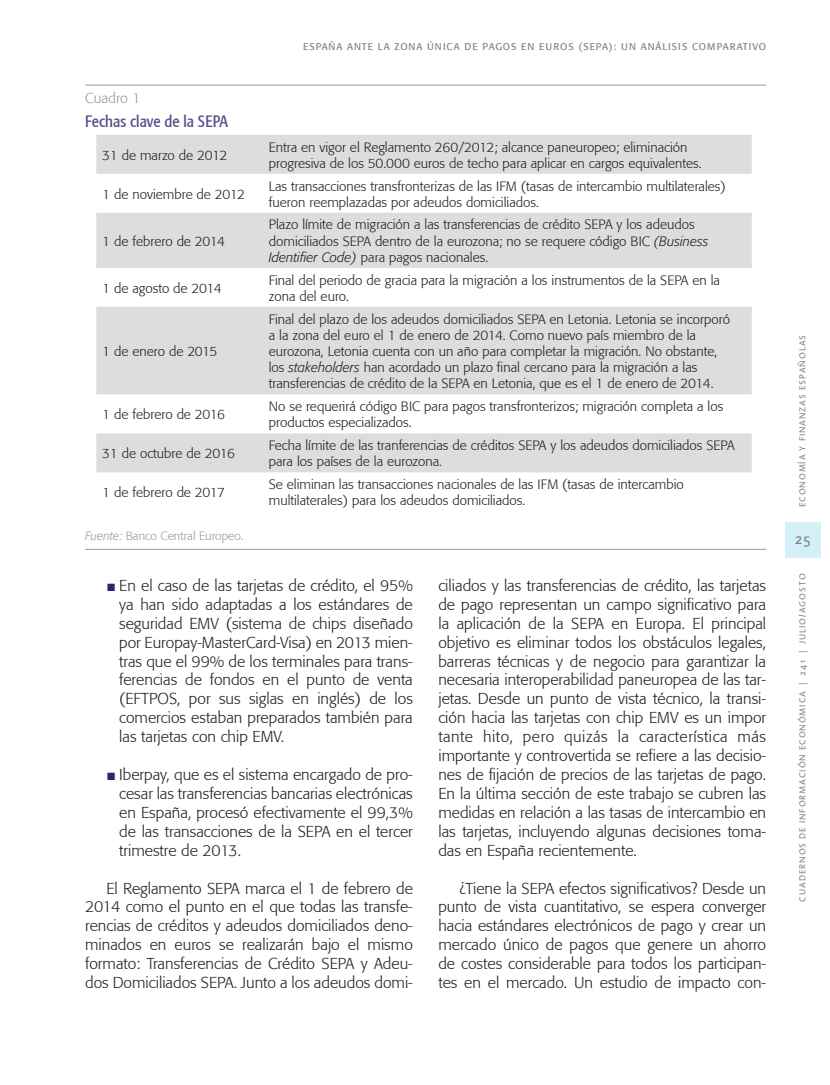
<style>
.page{position:relative;width:830px;height:1085px;background:#fff}
.page>*{position:absolute;margin:0;border:0;box-sizing:border-box;transform-origin:0 0}
._013-Cuadro-Grafico{font:condensed 16.5px "Formata";color:#524f8a}
._006_-_Texto_General{font:300 15.75px/18.9px "Formata";color:#231f20;text-align:justify}
.t1{font:15px "Linotype Aroma";color:#808285}
._012-Tabla-Cuadro-Gr{font:300 14.25px "Formata";color:#9b9a99}
._016-Tabla-Cuadro__t{font:300 13.5px/16.2px "Formata";color:#231f20}
._017-Tabla-Cuadro-Gr{font:300 12px "Formata";color:#9b9a99}
.t2{font:9.75px "Formata";letter-spacing:.1em;color:#808285}
.t3{font:9px "Linotype Aroma";letter-spacing:.1em;color:#808285}
.s1{font-style:italic}
.s2{font-family:"Arial";font-weight:400;color:#272873}
</style>
<div class="page">
<div style="left:784px;top:522px;width:36px;height:36px;background:#d5eff8"></div>
<svg style="left:96px;top:135px;width:655px;height:337px;fill:#dcdddf"></svg>
<hr style="left:85px;top:85px;width:680px;height:1px;background:#9b9a99">
<hr style="left:85px;top:549px;width:680px;height:1px;background:#9b9a99">
<p class="_012-Tabla-Cuadro-Gr" style="left:85px;top:89px;width:57px">Cuadro 1</p>
<p class="_013-Cuadro-Grafico" style="left:85px;top:111px;width:144px">Fechas clave de la SEPA</p>
<p class="t2" style="left:303px;top:40px;width:464px">ESPAÑA ANTE LA ZONA ÚNICA DE PAGOS EN EUROS (SEPA): UN ANÁLISIS COMPARATIVO</p>
<p class="_016-Tabla-Cuadro__t" style="left:102px;top:147px;width:126px">31 de marzo de 2012</p>
<p class="_016-Tabla-Cuadro__t" style="left:269px;top:139px;width:434px">Entra en vigor el Reglamento 260/2012; alcance paneuropeo; eliminación progresiva de los 50.000 euros de techo para aplicar en cargos equivalentes.</p>
<p class="_016-Tabla-Cuadro__t" style="left:102px;top:186px;width:144px">1 de noviembre de 2012</p>
<p class="_016-Tabla-Cuadro__t" style="left:269px;top:178px;width:458px">Las transacciones transfronterizas de las IFM (tasas de intercambio multilaterales) fueron reemplazadas por adeudos domiciliados.</p>
<p class="_016-Tabla-Cuadro__t" style="left:102px;top:233px;width:124px">1 de febrero de 2014</p>
<p class="_016-Tabla-Cuadro__t" style="left:269px;top:217px;width:441px">Plazo límite de migración a las transferencias de crédito SEPA y los adeudos domiciliados SEPA dentro de la eurozona; no se requere código BIC <span class="s1">(Business<br>Identifier Code)</span> para pagos nacionales.</p>
<p class="_016-Tabla-Cuadro__t" style="left:102px;top:280px;width:121px">1 de agosto de 2014</p>
<p class="_016-Tabla-Cuadro__t" style="left:269px;top:272px;width:452px">Final del periodo de gracia para la migración a los instrumentos de la SEPA en la zona del euro.</p>
<p class="_016-Tabla-Cuadro__t" style="left:102px;top:343px;width:117px">1 de enero de 2015</p>
<p class="_016-Tabla-Cuadro__t" style="left:269px;top:311px;width:462px">Final del plazo de los adeudos domiciliados SEPA en Letonia. Letonia se incorporó a la zona del euro el 1 de enero de 2014. Como nuevo país miembro de la eurozona, Letonia cuenta con un año para completar la migración. No obstante, los <span class="s1">stakeholders</span> han acordado un plazo final cercano para la migración a las transferencias de crédito de la SEPA en Letonia, que es el 1 de enero de 2014.</p>
<p class="_016-Tabla-Cuadro__t" style="left:102px;top:406px;width:124px">1 de febrero de 2016</p>
<p class="_016-Tabla-Cuadro__t" style="left:269px;top:398px;width:456px">No se requerirá código BIC para pagos transfronterizos; migración completa a los productos especializados.</p>
<p class="_016-Tabla-Cuadro__t" style="left:102px;top:445px;width:134px">31 de octubre de 2016</p>
<p class="_016-Tabla-Cuadro__t" style="left:269px;top:437px;width:467px">Fecha límite de las tranferencias de créditos SEPA y los adeudos domiciliados SEPA para los países de la eurozona.</p>
<p class="_016-Tabla-Cuadro__t" style="left:102px;top:484px;width:124px">1 de febrero de 2017</p>
<p class="_016-Tabla-Cuadro__t" style="left:269px;top:476px;width:416px">Se eliminan las transacciones nacionales de las IFM (tasas de intercambio multilaterales) para los adeudos domiciliados.</p>
<p class="_017-Tabla-Cuadro-Gr" style="left:85px;top:529px;width:160px"><span class="s1">Fuente:</span> Banco Central Europeo.</p>
<p class="_006_-_Texto_General" style="left:119px;top:576px;width:295px;text-indent:-13px"><span class="s2">■</span> En el caso de las tarjetas de crédito, el 95% ya han sido adaptadas a los estándares de seguridad EMV (sistema de chips diseñado por Europay-MasterCard-Visa) en 2013 mien&shy;tras que el 99% de los terminales para trans&shy;ferencias de fondos en el punto de venta (EFTPOS, por sus siglas en inglés) de los comercios estaban preparados también para las tarjetas con chip EMV.</p>
<p class="_006_-_Texto_General" style="left:119px;top:765px;width:295px;text-indent:-13px"><span class="s2">■</span> Iberpay, que es el sistema encargado de pro&shy;cesar las transferencias bancarias electrónicas en España, procesó efectivamente el 99,3% de las transacciones de la SEPA en el tercer trimestre de 2013.</p>
<p class="_006_-_Texto_General" style="left:85px;top:878px;width:329px;text-indent:21px">El Reglamento SEPA marca el 1 de febrero de 2014 como el punto en el que todas las transfe&shy;rencias de créditos y adeudos domiciliados deno&shy;minados en euros se realizarán bajo el mismo formato: Transferencias de Crédito SEPA y Adeu&shy;dos Domiciliados SEPA. Junto a los adeudos domi-</p>
<p class="_006_-_Texto_General" style="left:438px;top:576px;width:329px">ciliados y las transferencias de crédito, las tarjetas de pago representan un campo significativo para la aplicación de la SEPA en Europa. El principal objetivo es eliminar todos los obstáculos legales, barreras técnicas y de negocio para garantizar la necesaria interoperabilidad paneuropea de las tar&shy;jetas. Desde un punto de vista técnico, la transi&shy;ción hacia las tarjetas con chip EMV es un impor tante hito, pero quizás la característica más importante y controvertida se refiere a las decisio&shy;nes de fijación de precios de las tarjetas de pago.<br>En la última sección de este trabajo se cubren las medidas en relación a las tasas de intercambio en las tarjetas, incluyendo algunas decisiones toma&shy;das en España recientemente.</p>
<p class="_006_-_Texto_General" style="left:438px;top:878px;width:329px;text-indent:21px">¿Tiene la SEPA efectos significativos? Desde un punto de vista cuantitativo, se espera converger hacia estándares electrónicos de pago y crear un mercado único de pagos que genere un ahorro de costes considerable para todos los participan&shy;tes en el mercado. Un estudio de impacto con-</p>
<p class="t3" style="left:796px;top:507px;width:174px;rotate:-90deg">ECONOMÍA Y FINANZAS ESPAÑOLAS</p>
<p class="t1" style="left:794px;top:529px;width:18px">25</p>
<p class="t3" style="left:796px;top:901px;width:329px;rotate:-90deg">CUADERNOS DE INFORMACIÓN ECONÓMICA | 241 | JULIO/AGOSTO</p>
</div>
